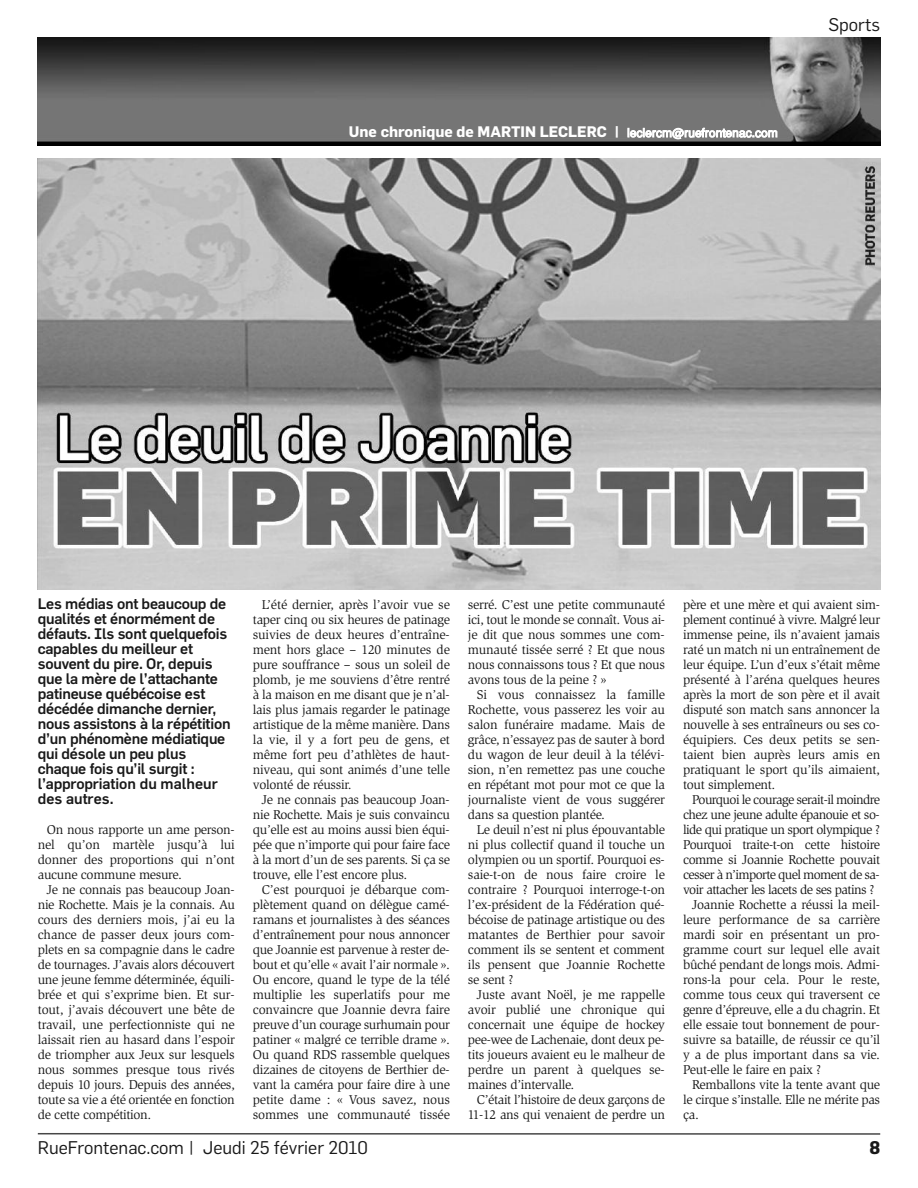
<style>
.page{position:relative;width:918px;height:1188px;background:#fff}
.page>*{position:absolute;margin:0;border:0;box-sizing:border-box;transform-origin:0 0}
.t1{font:18px "Flama";color:#191919}
.t2{font:700 18px "Flama";color:#191919}
.t3{font:500 15px/15px "Flama";letter-spacing:-.015em;color:#191919}
.t4{font:700 15px "Flama";color:#fff}
.t5{font:13.2px/15px "Slimbach Std";letter-spacing:-.025em;color:#191919;text-align:justify}
.t6{font:13.2px "Slimbach Std";letter-spacing:-.045em;color:#191919}
.t7{font:13.2px "Slimbach Std";letter-spacing:-.05em;color:#191919}
.s1{font-family:"Helvetica";font-weight:400;font-size:12px}
</style>
<div class="page">
<img style="left:38px;top:38px;width:842px;height:108px">
<img style="left:38px;top:159px;width:842px;height:430px">
<hr style="left:38px;top:1133px;width:842px;height:2px;background:#474747">
<p class="t4" style="left:349px;top:125px;width:430px">Une chronique de MARTIN LECLERC | <span class="s1">leclercm@ruefrontenac.com</span></p>
<h1 class="t1" style="left:828px;top:16px;width:53px">Sports</h1>
<p class="t3" style="left:38px;top:597px;width:194px">Les médias ont beaucoup de qualités et énormément de défauts. Ils sont quelquefois capables du meilleur et souvent du pire. Or, depuis que la mère de l’attachante patineuse québécoise est décédée dimanche dernier, nous assistons à la répétition d’un phénomène médiatique qui désole un peu plus chaque fois qu’il surgit : l’appropriation du malheur des autres.</p>
<p class="t5" style="left:38px;top:823px;width:199px;text-indent:9px">On nous rapporte un ame person&shy;nel qu’on martèle jusqu’à lui donner des proportions qui n’ont aucune commune mesure.</p>
<p class="t5" style="left:38px;top:883px;width:199px;text-indent:9px">Je ne connais pas beaucoup Joan&shy;nie Rochette. Mais je la connais. Au cours des derniers mois, j’ai eu la chance de passer deux jours com&shy;plets en sa compagnie dans le cadre de tournages. J’avais alors découvert une jeune femme déterminée, équili&shy;brée et qui s’exprime bien. Et sur&shy;tout, j’avais découvert une bête de travail, une perfectionniste qui ne laissait rien au hasard dans l’espoir de triompher aux Jeux sur lesquels nous sommes presque tous rivés depuis 10 jours. Depuis des années, toute sa vie a été orientée en fonction de cette compétition.</p>
<p class="t5" style="left:253px;top:598px;width:199px;text-indent:9px">L’été dernier, après l’avoir vue se taper cinq ou six heures de patinage suivies de deux heures d’entraîne&shy;ment hors glace – 120 minutes de pure souffrance – sous un soleil de plomb, je me souviens d’être rentré à la maison en me disant que je n’al&shy;lais plus jamais regarder le patinage artistique de la même manière. Dans la vie, il y a fort peu de gens, et même fort peu d’athlètes de haut&shy;niveau, qui sont animés d’une telle volonté de réussir.</p>
<p class="t5" style="left:253px;top:793px;width:199px;text-indent:9px">Je ne connais pas beaucoup Joan&shy;nie Rochette. Mais je suis convaincu qu’elle est au moins aussi bien équi&shy;pée que n’importe qui pour faire face à la mort d’un de ses parents. Si ça se trouve, elle l’est encore plus.</p>
<p class="t5" style="left:253px;top:883px;width:199px;text-indent:9px">C’est pourquoi je débarque com&shy;plètement quand on délègue camé&shy;ramans et journalistes à des séances d’entraînement pour nous annoncer que Joannie est parvenue à rester de&shy;bout et qu’elle « avait l’air normale ».<br>Ou encore, quand le type de la télé multiplie les superlatifs pour me convaincre que Joannie devra faire preuve d’un courage surhumain pour patiner « malgré ce terrible drame ».<br>Ou quand RDS rassemble quelques dizaines de citoyens de Berthier de&shy;vant la caméra pour faire dire à une petite dame : « Vous savez, nous sommes une communauté tissée</p>
<p class="t5" style="left:468px;top:598px;width:199px">serré. C’est une petite communauté ici, tout le monde se connaît. Vous ai&shy;je dit que nous sommes une com&shy;munauté tissée serré ? Et que nous nous connaissons tous ? Et que nous avons tous de la peine ? »</p>
<p class="t5" style="left:468px;top:688px;width:199px;text-indent:9px">Si vous connaissez la famille Rochette, vous passerez les voir au salon funéraire madame. Mais de grâce, n’essayez pas de sauter à bord du wagon de leur deuil à la télévi&shy;sion, n’en remettez pas une couche en répétant mot pour mot ce que la journaliste vient de vous suggérer dans sa question plantée.</p>
<p class="t5" style="left:468px;top:823px;width:199px;text-indent:9px">Le deuil n’est ni plus épouvantable ni plus collectif quand il touche un olympien ou un sportif. Pourquoi es&shy;saie-t-on de nous faire croire le contraire ? Pourquoi interroge-t-on l’ex-président de la Fédération qué&shy;bécoise de patinage artistique ou des matantes de Berthier pour savoir comment ils se sentent et comment ils pensent que Joannie Rochette se sent ?</p>
<p class="t5" style="left:468px;top:988px;width:199px;text-indent:9px">Juste avant Noël, je me rappelle avoir publié une chronique qui concernait une équipe de hockey pee-wee de Lachenaie, dont deux pe&shy;tits joueurs avaient eu le malheur de perdre un parent à quelques se&shy;maines d’intervalle.</p>
<p class="t5" style="left:468px;top:1093px;width:199px;text-align:right">C’était l’histoire de deux garçons de<br>11-12 ans qui venaient de perdre un</p>
<p class="t5" style="left:683px;top:598px;width:199px">père et une mère et qui avaient sim&shy;plement continué à vivre. Malgré leur immense peine, ils n’avaient jamais raté un match ni un entraînement de leur équipe. L’un d’eux s’était même présenté à l’aréna quelques heures après la mort de son père et il avait disputé son match sans annoncer la nouvelle à ses entraîneurs ou ses co&shy;équipiers. Ces deux petits se sen&shy;taient bien auprès leurs amis en pratiquant le sport qu’ils aimaient, tout simplement.</p>
<p class="t6" style="left:692px;top:795px;width:190px">Pourquoi le courage serait-il moindre</p>
<p class="t6" style="left:683px;top:810px;width:198px">chez une jeune adulte épanouie et so-</p>
<p class="t6" style="left:683px;top:825px;width:199px">lide qui pratique un sport olympique ?</p>
<p class="t5" style="left:683px;top:838px;width:199px">Pourquoi traite-t-on cette histoire</p>
<p class="t5" style="left:683px;top:853px;width:199px">comme si Joannie Rochette pouvait</p>
<p class="t7" style="left:683px;top:870px;width:198px">cesser à n’importe quel moment de sa-</p>
<p class="t6" style="left:683px;top:885px;width:193px">voir attacher les lacets de ses patins ?</p>
<p class="t5" style="left:692px;top:898px;width:189px">Joannie Rochette a réussi la meil-</p>
<p class="t5" style="left:683px;top:913px;width:199px">leure performance de sa carrière</p>
<p class="t5" style="left:683px;top:928px;width:198px">mardi soir en présentant un pro-</p>
<p class="t5" style="left:683px;top:943px;width:199px">gramme court sur lequel elle avait</p>
<p class="t5" style="left:683px;top:958px;width:198px">bûché pendant de longs mois. Admi-</p>
<p class="t5" style="left:683px;top:973px;width:199px">rons-la pour cela. Pour le reste,</p>
<p class="t5" style="left:683px;top:988px;width:199px">comme tous ceux qui traversent ce</p>
<p class="t5" style="left:683px;top:1003px;width:199px">genre d’épreuve, elle a du chagrin. Et</p>
<p class="t5" style="left:683px;top:1018px;width:198px">elle essaie tout bonnement de pour-</p>
<p class="t5" style="left:683px;top:1033px;width:199px">suivre sa bataille, de réussir ce qu’il</p>
<p class="t5" style="left:683px;top:1048px;width:199px">y a de plus important dans sa vie.</p>
<p class="t5" style="left:683px;top:1063px;width:140px">Peut-elle le faire en paix ?</p>
<p class="t5" style="left:692px;top:1078px;width:190px">Remballons vite la tente avant que</p>
<p class="t5" style="left:683px;top:1093px;width:199px">le cirque s’installe. Elle ne mérite pas</p>
<p class="t5" style="left:683px;top:1108px;width:17px">ça.</p>
<h1 class="t1" style="left:38px;top:1139px;width:332px">RueFrontenac.com | Jeudi 25 février 2010</h1>
<h1 class="t2" style="left:869px;top:1140px;width:12px">8</h1>
</div>
